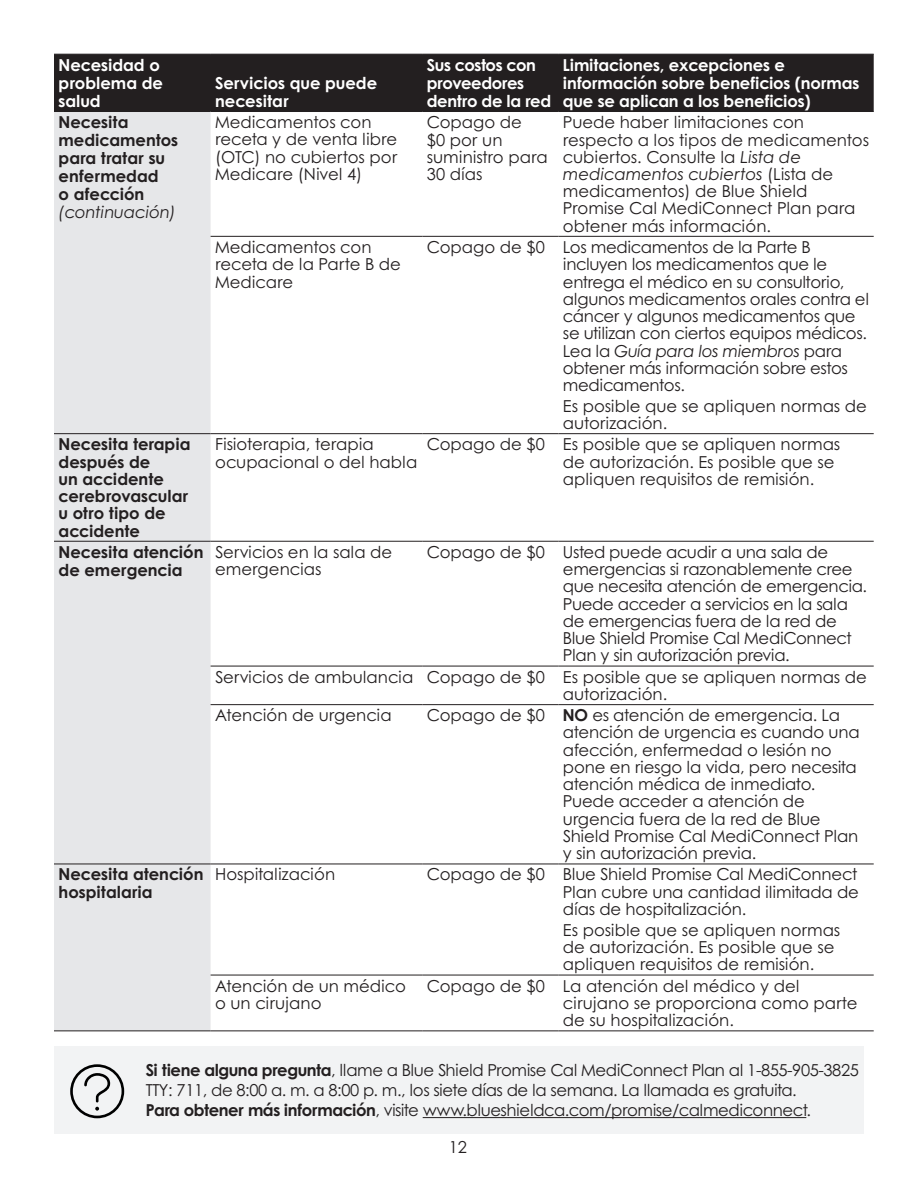
<style>
.page{position:relative;width:918px;height:1188px;background:#fff}
.page>*{position:absolute;margin:0;border:0;box-sizing:border-box;transform-origin:0 0}
.t1{font:16.5px/17.2px "Century Gothic B";letter-spacing:-.01em;color:#231f20}
.t2{font:700 16.5px/18px "Century Gothic B";color:#231f20}
.t3{font:700 16.5px/18px "Century Gothic B";letter-spacing:-.01em;color:#fff}
.s1{font-weight:400;font-style:italic}
.s2{font-style:italic}
.s3{font-weight:700}
</style>
<div class="page">
<div style="left:54px;top:1047px;width:810px;height:87px;background:#f2f3f4"></div>
<hr style="left:423px;top:1117px;width:383px;height:1px;background:#231f20">
<svg style="left:70px;top:1064px;width:54px;height:54px"></svg>
<div style="left:54px;top:55px;width:820px;height:56px;background:#231f20"></div>
<div style="left:54px;top:112px;width:157px;height:919px;background:#e6e7e9"></div>
<hr style="left:54px;top:54px;width:157px;height:1px;background:#231f20">
<hr style="left:211px;top:54px;width:211px;height:1px;background:#231f20">
<hr style="left:422px;top:54px;width:136px;height:1px;background:#231f20">
<hr style="left:558px;top:54px;width:316px;height:1px;background:#231f20">
<hr style="left:54px;top:111px;width:157px;height:1px;background:#231f20">
<hr style="left:211px;top:111px;width:211px;height:1px;background:#231f20">
<hr style="left:422px;top:111px;width:136px;height:1px;background:#231f20">
<hr style="left:558px;top:111px;width:316px;height:1px;background:#231f20">
<hr style="left:211px;top:236px;width:211px;height:1px;background:#231f20">
<hr style="left:422px;top:236px;width:136px;height:1px;background:#231f20">
<hr style="left:558px;top:236px;width:316px;height:1px;background:#231f20">
<hr style="left:211px;top:433px;width:211px;height:1px;background:#231f20">
<hr style="left:422px;top:433px;width:136px;height:1px;background:#231f20">
<hr style="left:558px;top:433px;width:316px;height:1px;background:#231f20">
<hr style="left:211px;top:541px;width:211px;height:1px;background:#231f20">
<hr style="left:422px;top:541px;width:136px;height:1px;background:#231f20">
<hr style="left:558px;top:541px;width:316px;height:1px;background:#231f20">
<hr style="left:211px;top:666px;width:211px;height:1px;background:#231f20">
<hr style="left:422px;top:666px;width:136px;height:1px;background:#231f20">
<hr style="left:558px;top:666px;width:316px;height:1px;background:#231f20">
<hr style="left:211px;top:704px;width:211px;height:1px;background:#231f20">
<hr style="left:422px;top:704px;width:136px;height:1px;background:#231f20">
<hr style="left:558px;top:704px;width:316px;height:1px;background:#231f20">
<hr style="left:211px;top:864px;width:211px;height:1px;background:#231f20">
<hr style="left:422px;top:864px;width:136px;height:1px;background:#231f20">
<hr style="left:558px;top:864px;width:316px;height:1px;background:#231f20">
<hr style="left:211px;top:975px;width:211px;height:1px;background:#231f20">
<hr style="left:422px;top:975px;width:136px;height:1px;background:#231f20">
<hr style="left:558px;top:975px;width:316px;height:1px;background:#231f20">
<hr style="left:211px;top:1031px;width:211px;height:1px;background:#231f20">
<hr style="left:422px;top:1031px;width:136px;height:1px;background:#231f20">
<hr style="left:558px;top:1031px;width:316px;height:1px;background:#231f20">
<hr style="left:54px;top:433px;width:157px;height:1px;background:#231f20">
<hr style="left:54px;top:541px;width:157px;height:1px;background:#231f20">
<hr style="left:54px;top:864px;width:157px;height:1px;background:#231f20">
<hr style="left:54px;top:1031px;width:157px;height:1px;background:#231f20">
<p class="t3" style="left:59px;top:56px;width:106px">Necesidad o problema de salud</p>
<p class="t3" style="left:215px;top:74px;width:164px">Servicios que puede necesitar</p>
<p class="t3" style="left:427px;top:56px;width:126px">Sus costos con proveedores dentro de la red</p>
<p class="t3" style="left:563px;top:56px;width:298px">Limitaciones, excepciones e información sobre beneficios (normas que se aplican a los beneficios)</p>
<p class="t2" style="left:59px;top:113px;width:121px">Necesita medicamentos para tratar su enfermedad<br>o afección <span class="s1">(continuación)</span></p>
<p class="t1" style="left:215px;top:113px;width:184px">Medicamentos con receta y de venta libre (OTC) no cubiertos por<br>Medicare (Nivel 4)</p>
<p class="t1" style="left:427px;top:113px;width:122px">Copago de<br>$0 por un suministro para<br>30 días</p>
<p class="t1" style="left:563px;top:113px;width:308px">Puede haber limitaciones con respecto a los tipos de medicamentos cubiertos. Consulte la <span class="s2">Lista de medicamentos cubiertos</span> (Lista de medicamentos) de Blue Shield<br>Promise Cal MediConnect Plan para obtener más información.</p>
<p class="t1" style="left:215px;top:238px;width:187px">Medicamentos con receta de la Parte B de<br>Medicare</p>
<p class="t1" style="left:427px;top:238px;width:120px">Copago de $0</p>
<p class="t1" style="left:563px;top:238px;width:308px">Los medicamentos de la Parte B incluyen los medicamentos que le entrega el médico en su consultorio, algunos medicamentos orales contra el cáncer y algunos medicamentos que se utilizan con ciertos equipos médicos.<br>Lea la <span class="s2">Guía para los miembros</span> para obtener más información sobre estos medicamentos.</p>
<p class="t1" style="left:563px;top:397px;width:305px">Es posible que se apliquen normas de autorización.</p>
<p class="t2" style="left:59px;top:435px;width:133px;line-height:17.2px">Necesita terapia después de<br>un accidente cerebrovascular u otro tipo de accidente</p>
<p class="t1" style="left:215px;top:436px;width:204px">Fisioterapia, terapia ocupacional o del habla</p>
<p class="t1" style="left:427px;top:436px;width:120px">Copago de $0</p>
<p class="t1" style="left:563px;top:436px;width:279px">Es posible que se apliquen normas de autorización. Es posible que se apliquen requisitos de remisión.</p>
<p class="t2" style="left:59px;top:543px;width:146px">Necesita atención de emergencia</p>
<p class="t1" style="left:215px;top:543px;width:179px">Servicios en la sala de emergencias</p>
<p class="t1" style="left:427px;top:543px;width:120px">Copago de $0</p>
<p class="t1" style="left:563px;top:543px;width:306px">Usted puede acudir a una sala de emergencias si razonablemente cree que necesita atención de emergencia.<br>Puede acceder a servicios en la sala de emergencias fuera de la red de Blue Shield Promise Cal MediConnect Plan y sin autorización previa.</p>
<p class="t1" style="left:215px;top:668px;width:200px">Servicios de ambulancia</p>
<p class="t1" style="left:427px;top:668px;width:120px">Copago de $0</p>
<p class="t1" style="left:563px;top:668px;width:305px">Es posible que se apliquen normas de autorización.</p>
<p class="t1" style="left:215px;top:706px;width:178px">Atención de urgencia</p>
<p class="t1" style="left:427px;top:706px;width:120px">Copago de $0</p>
<p class="t1" style="left:563px;top:706px;width:298px"><span class="s3">NO</span> es atención de emergencia. La atención de urgencia es cuando una afección, enfermedad o lesión no pone en riesgo la vida, pero necesita atención médica de inmediato.<br>Puede acceder a atención de urgencia fuera de la red de Blue<br>Shield Promise Cal MediConnect Plan y sin autorización previa.</p>
<p class="t2" style="left:59px;top:865px;width:146px">Necesita atención hospitalaria</p>
<p class="t1" style="left:215px;top:866px;width:121px">Hospitalización</p>
<p class="t1" style="left:427px;top:866px;width:120px">Copago de $0</p>
<p class="t1" style="left:563px;top:866px;width:298px;text-align:justify">Blue Shield Promise Cal MediConnect Plan cubre una cantidad ilimitada de días de hospitalización.</p>
<p class="t1" style="left:563px;top:921px;width:279px">Es posible que se apliquen normas de autorización. Es posible que se apliquen requisitos de remisión.</p>
<p class="t1" style="left:215px;top:977px;width:192px">Atención de un médico o un cirujano</p>
<p class="t1" style="left:427px;top:977px;width:120px">Copago de $0</p>
<p class="t1" style="left:563px;top:977px;width:296px">La atención del médico y del cirujano se proporciona como parte de su hospitalización.</p>
<p class="t1" style="left:146px;top:1060px;width:715px;line-height:19.8px"><span class="s3">Si tiene alguna pregunta</span>, llame a Blue Shield Promise Cal MediConnect Plan al 1-855‑905-3825<br>TTY: 711, de 8:00 a. m. a 8:00 p. m., los siete días de la semana. La llamada es gratuita.<br><span class="s3">Para obtener más información</span>, visite www.blueshieldca.com/promise/calmediconnect.</p>
<p class="t1" style="left:449px;top:1138px;width:20px">12</p>
</div>
